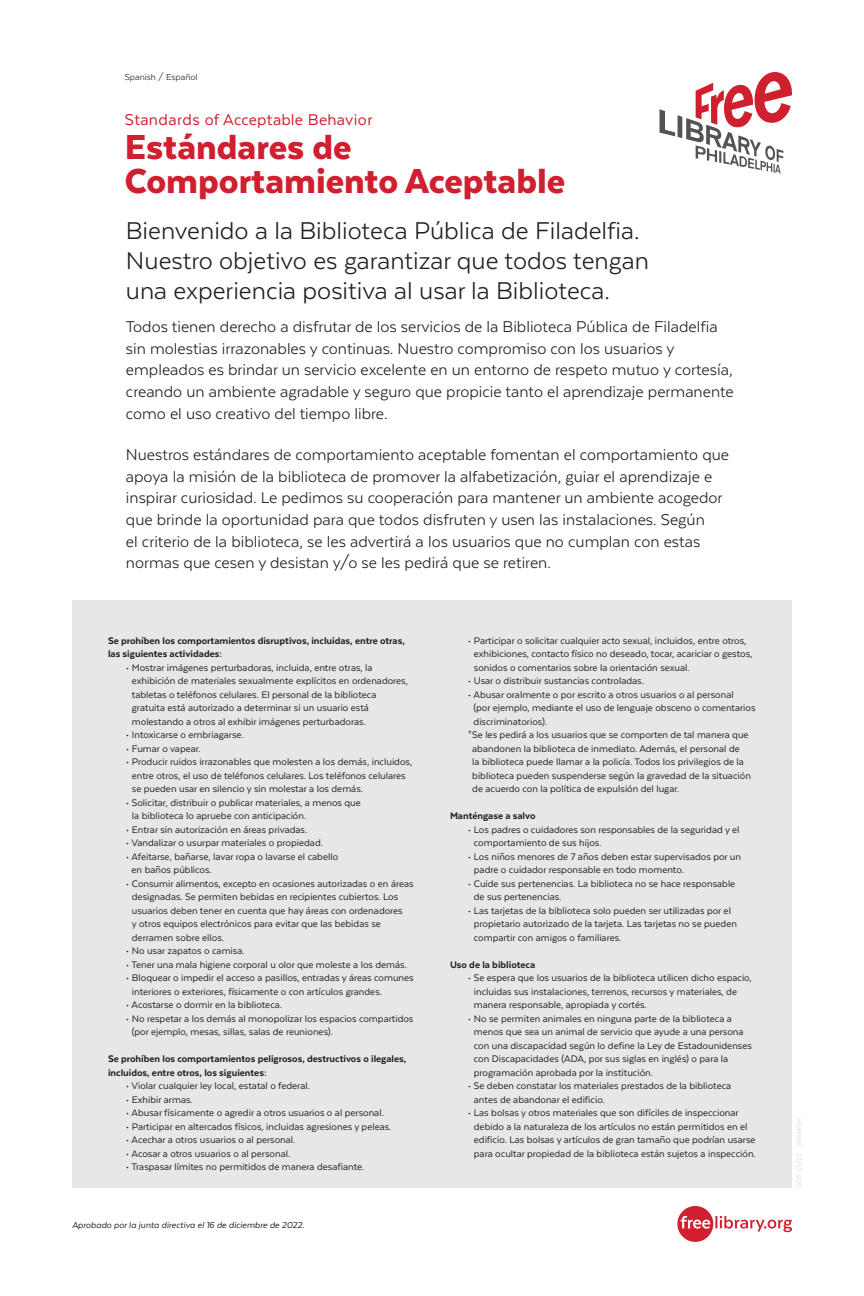
<style>
.page{position:relative;width:864px;height:1296px;background:#fff}
.page>*{position:absolute;margin:0;border:0;box-sizing:border-box;transform-origin:0 0}
.t1{font:900 40px/34px "Texta";color:#d0202f}
.t2{font:28px/30px "Texta";color:#231f20}
.t3{font:18px/21.6px "Texta";color:#231f20}
.t4{font:18px "Texta";letter-spacing:.015em;color:#d0202f}
.t5{font:11px/13.5px "Texta";color:#231f20}
.t6{font:800 11px/13.5px "Texta";color:#231f20}
.t7{font:italic 10px "Texta";color:#231f20}
.t8{font:10px "Texta";color:#231f20}
</style>
<div class="page">
<div style="left:72px;top:600px;width:720px;height:588px;background:#e6e7e9"></div>
<svg style="left:677px;top:1206px;width:115px;height:36px"></svg>
<svg style="left:660px;top:72px;width:132px;height:102px"></svg>
<p class="t8" style="left:125px;top:72px;width:74px">Spanish / Español</p>
<h3 class="t4" style="left:125px;top:110px;width:249px">Standards of Acceptable Behavior</h3>
<h1 class="t1" style="left:125px;top:130px;width:442px">Estándares de<br>Comportamiento Aceptable</h1>
<h2 class="t2" style="left:126px;top:215px;width:525px">Bienvenido a la Biblioteca Pública de Filadelfia.<br>Nuestro objetivo es garantizar que todos tengan una experiencia positiva al usar la Biblioteca.</h2>
<p class="t3" style="left:126px;top:316px;width:609px">Todos tienen derecho a disfrutar de los servicios de la Biblioteca Pública de Filadelfia sin molestias irrazonables y continuas. Nuestro compromiso con los usuarios y empleados es brindar un servicio excelente en un entorno de respeto mutuo y cortesía, creando un ambiente agradable y seguro que propicie tanto el aprendizaje permanente como el uso creativo del tiempo libre.</p>
<p class="t3" style="left:126px;top:444px;width:605px">Nuestros estándares de comportamiento aceptable fomentan el comportamiento que apoya la misión de la biblioteca de promover la alfabetización, guiar el aprendizaje e inspirar curiosidad. Le pedimos su cooperación para mantener un ambiente acogedor que brinde la oportunidad para que todos disfruten y usen las instalaciones. Según<br>el criterio de la biblioteca, se les advertirá a los usuarios que no cumplan con estas normas que cesen y desistan y/o se les pedirá que se retiren.</p>
<p class="t6" style="left:108px;top:634px;width:298px">Se prohíben los comportamientos disruptivos, incluidas, entre otras, las siguientes actividades:</p>
<p class="t5" style="left:132px;top:661px;width:278px;text-indent:-6px">• Mostrar imágenes perturbadoras, incluida, entre otras, la exhibición de materiales sexualmente explícitos en ordenadores, tabletas o teléfonos celulares. El personal de la biblioteca gratuita está autorizado a determinar si un usuario está molestando a otros al exhibir imágenes perturbadoras.</p>
<p class="t5" style="left:126px;top:728px;width:119px">• Intoxicarse o embriagarse.</p>
<p class="t5" style="left:126px;top:742px;width:76px">• Fumar o vapear.</p>
<p class="t5" style="left:132px;top:755px;width:282px;text-indent:-6px">• Producir ruidos irrazonables que molesten a los demás, incluidos, entre otros, el uso de teléfonos celulares. Los teléfonos celulares se pueden usar en silencio y sin molestar a los demás.</p>
<p class="t5" style="left:132px;top:796px;width:231px;text-indent:-6px">• Solicitar, distribuir o publicar materiales, a menos que la biblioteca lo apruebe con anticipación.</p>
<p class="t5" style="left:126px;top:823px;width:183px">• Entrar sin autorización en áreas privadas.</p>
<p class="t5" style="left:126px;top:836px;width:198px">• Vandalizar o usurpar materiales o propiedad.</p>
<p class="t5" style="left:132px;top:850px;width:208px;text-indent:-6px">• Afeitarse, bañarse, lavar ropa o lavarse el cabello en baños públicos.</p>
<p class="t5" style="left:132px;top:877px;width:283px;text-indent:-6px">• Consumir alimentos, excepto en ocasiones autorizadas o en áreas designadas. Se permiten bebidas en recipientes cubiertos. Los usuarios deben tener en cuenta que hay áreas con ordenadores<br>y otros equipos electrónicos para evitar que las bebidas se derramen sobre ellos.</p>
<p class="t5" style="left:126px;top:944px;width:120px">• No usar zapatos o camisa.</p>
<p class="t5" style="left:126px;top:958px;width:283px">• Tener una mala higiene corporal u olor que moleste a los demás.</p>
<p class="t5" style="left:132px;top:971px;width:283px;text-indent:-6px">• Bloquear o impedir el acceso a pasillos, entradas y áreas comunes interiores o exteriores, físicamente o con artículos grandes.</p>
<p class="t5" style="left:126px;top:998px;width:158px">• Acostarse o dormir en la biblioteca.</p>
<p class="t5" style="left:132px;top:1012px;width:283px;text-indent:-6px">• No respetar a los demás al monopolizar los espacios compartidos (por ejemplo, mesas, sillas, salas de reuniones).</p>
<p class="t6" style="left:108px;top:1052px;width:300px">Se prohíben los comportamientos peligrosos, destructivos o ilegales, incluidos, entre otros, los siguientes:</p>
<p class="t5" style="left:126px;top:1079px;width:185px">• Violar cualquier ley local, estatal o federal.</p>
<p class="t5" style="left:126px;top:1093px;width:68px">• Exhibir armas.</p>
<p class="t5" style="left:126px;top:1106px;width:259px">• Abusar físicamente o agredir a otros usuarios o al personal.</p>
<p class="t5" style="left:126px;top:1120px;width:267px">• Participar en altercados físicos, incluidas agresiones y peleas.</p>
<p class="t5" style="left:126px;top:1133px;width:171px">• Acechar a otros usuarios o al personal.</p>
<p class="t5" style="left:126px;top:1147px;width:166px">• Acosar a otros usuarios o al personal.</p>
<p class="t5" style="left:126px;top:1160px;width:240px">• Traspasar límites no permitidos de manera desafiante.</p>
<p class="t7" style="left:72px;top:1220px;width:234px">Aprobado por la junta directiva el 16 de diciembre de 2022.</p>
<p class="t5" style="left:474px;top:634px;width:280px;text-indent:-6px">• Participar o solicitar cualquier acto sexual, incluidos, entre otros, exhibiciones, contacto físico no deseado, tocar, acariciar o gestos, sonidos o comentarios sobre la orientación sexual.</p>
<p class="t5" style="left:468px;top:674px;width:178px">• Usar o distribuir sustancias controladas.</p>
<p class="t5" style="left:468px;top:688px;width:267px">• Abusar oralmente o por escrito a otros usuarios o al personal</p>
<p class="t5" style="left:474px;top:701px;width:283px">(por ejemplo, mediante el uso de lenguaje obsceno o comentarios</p>
<p class="t5" style="left:474px;top:715px;width:75px">discriminatorios).</p>
<p class="t5" style="left:468px;top:728px;width:282px">*Se les pedirá a los usuarios que se comporten de tal manera que</p>
<p class="t5" style="left:472px;top:742px;width:269px">abandonen la biblioteca de inmediato. Además, el personal de</p>
<p class="t5" style="left:472px;top:755px;width:273px">la biblioteca puede llamar a la policía. Todos los privilegios de la</p>
<p class="t5" style="left:472px;top:769px;width:280px">biblioteca pueden suspenderse según la gravedad de la situación</p>
<p class="t5" style="left:472px;top:782px;width:209px">de acuerdo con la política de expulsión del lugar.</p>
<p class="t6" style="left:450px;top:809px;width:87px">Manténgase a salvo</p>
<p class="t5" style="left:474px;top:823px;width:267px;text-indent:-6px">• Los padres o cuidadores son responsables de la seguridad y el comportamiento de sus hijos.</p>
<p class="t5" style="left:474px;top:850px;width:269px;text-indent:-6px">• Los niños menores de 7 años deben estar supervisados por un padre o cuidador responsable en todo momento.</p>
<p class="t5" style="left:474px;top:877px;width:263px;text-indent:-6px">• Cuide sus pertenencias. La biblioteca no se hace responsable de sus pertenencias.</p>
<p class="t5" style="left:474px;top:904px;width:265px;text-indent:-6px">• Las tarjetas de la biblioteca solo pueden ser utilizadas por el propietario autorizado de la tarjeta. Las tarjetas no se pueden compartir con amigos o familiares.</p>
<p class="t6" style="left:450px;top:957px;width:87px">Uso de la biblioteca</p>
<p class="t5" style="left:474px;top:971px;width:279px;text-indent:-6px">• Se espera que los usuarios de la biblioteca utilicen dicho espacio, incluidas sus instalaciones, terrenos, recursos y materiales, de manera responsable, apropiada y cortés.</p>
<p class="t5" style="left:474px;top:1012px;width:280px;text-indent:-6px">• No se permiten animales en ninguna parte de la biblioteca a menos que sea un animal de servicio que ayude a una persona con una discapacidad según lo define la Ley de Estadounidenses con Discapacidades (ADA, por sus siglas en inglés) o para la programación aprobada por la institución.</p>
<p class="t5" style="left:474px;top:1079px;width:259px;text-indent:-6px">• Se deben constatar los materiales prestados de la biblioteca antes de abandonar el edificio.</p>
<p class="t5" style="left:474px;top:1106px;width:283px;text-indent:-6px">• Las bolsas y otros materiales que son difíciles de inspeccionar debido a la naturaleza de los artículos no están permitidos en el edificio. Las bolsas y artículos de gran tamaño que podrían usarse para ocultar propiedad de la biblioteca están sujetos a inspección.</p>
</div>
